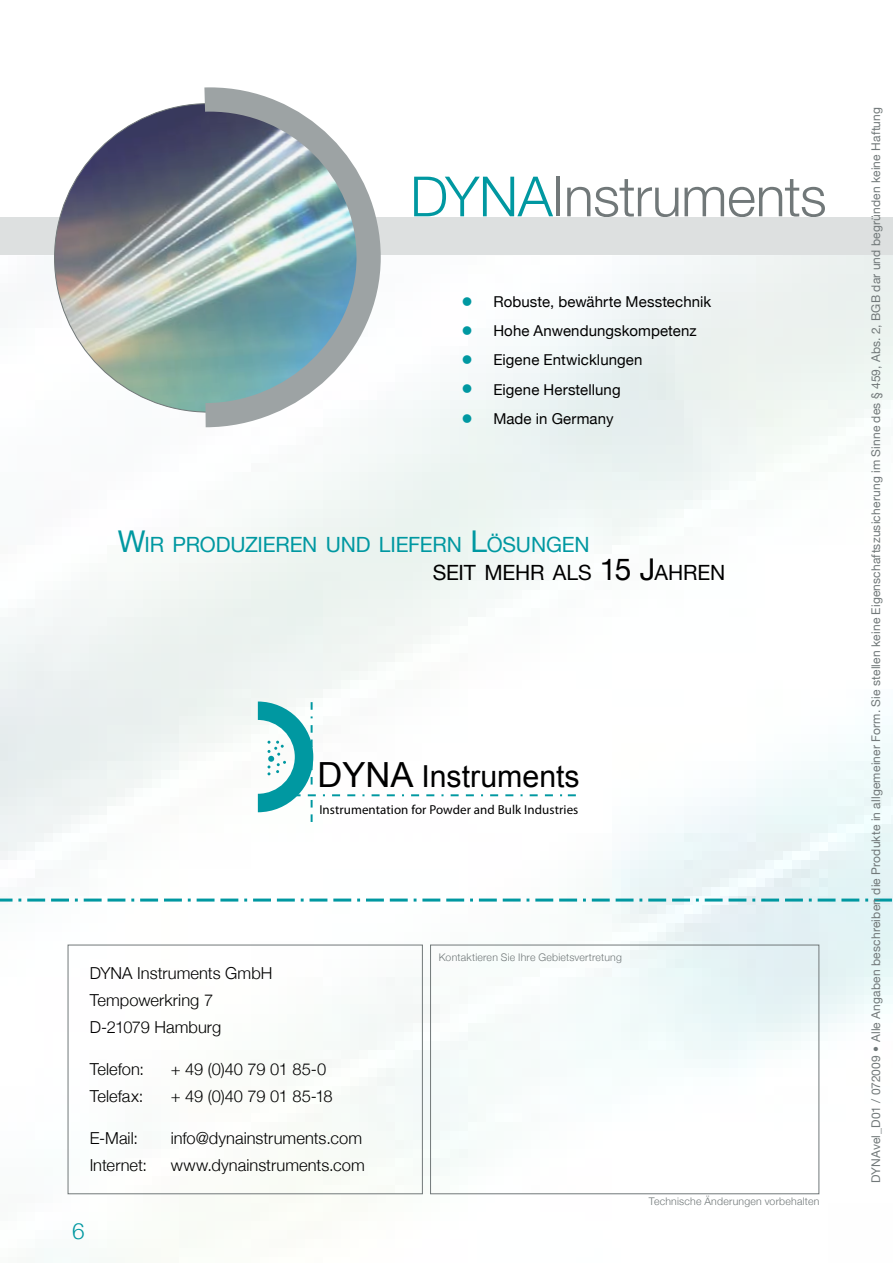
<style>
.page{position:relative;width:893px;height:1263px;background:#fff}
.page>*{position:absolute;margin:0;border:0;box-sizing:border-box;transform-origin:0 0}
.t1{font:300 55.5px "Helvetica Neue";letter-spacing:-.01em;color:#717879}
.t2{font:30.3px "Arial";color:#000}
.t3{font:300 22.5px "Helvetica Neue";color:#0098a1}
.t4{font:21px "Helvetica Neue";letter-spacing:-.01em;color:#0098a1}
.t5{font:21px "Helvetica Neue";letter-spacing:-.005em;color:#000}
.t6{font:300 16.5px/27px "Helvetica Neue";color:#000}
.t7{font:15px "Helvetica Neue";letter-spacing:.005em;color:#000}
.t8{font:13.05px "Myriad Pro";letter-spacing:.005em;color:#000}
.t9{font:12px "Helvetica Neue";letter-spacing:.015em;color:#717879}
.t10{font:300 10.5px "Helvetica Neue";letter-spacing:.02em;color:#717879}
.s1{color:#0098a1}
.s2{font-weight:300;font-size:24px;color:#0098a1}
.s3{font-size:30px}
.s4{font-size:34.65px}
</style>
<div class="page">
<img style="left:0;top:255px;width:893px;height:940px">
<svg style="left:347px;top:794px;width:8px;height:2px"></svg>
<svg style="left:387px;top:794px;width:8px;height:2px"></svg>
<svg style="left:426px;top:794px;width:8px;height:2px"></svg>
<svg style="left:466px;top:794px;width:8px;height:2px"></svg>
<svg style="left:505px;top:794px;width:8px;height:2px"></svg>
<svg style="left:545px;top:794px;width:8px;height:2px"></svg>
<svg style="left:332px;top:794px;width:8px;height:2px"></svg>
<svg style="left:372px;top:794px;width:8px;height:2px"></svg>
<svg style="left:411px;top:794px;width:8px;height:2px"></svg>
<svg style="left:451px;top:794px;width:8px;height:2px"></svg>
<svg style="left:490px;top:794px;width:8px;height:2px"></svg>
<svg style="left:530px;top:794px;width:8px;height:2px"></svg>
<svg style="left:258px;top:701px;width:58px;height:121px"></svg>
<svg style="left:568px;top:794px;width:8px;height:2px"></svg>
<svg style="left:0;top:898px;width:893px;height:3px"></svg>
<div style="left:0;top:217px;width:893px;height:38px;background:#dde0e0"></div>
<div style="left:68px;top:945px;width:355px;height:249px;border:1px solid #717879"></div>
<div style="left:430px;top:945px;width:389px;height:249px;border:1px solid #717879"></div>
<img style="left:55px;top:105px;width:125px;height:307px">
<svg style="left:180px;top:87px;width:213px;height:352px"></svg>
<h1 class="t1" style="left:410px;top:163px;width:418px"><span class="s1">DYNA</span>Instruments</h1>
<p class="t7" style="left:461px;top:293px;width:252px"><span class="s2">•</span> Robuste, bewährte Messtechnik</p>
<p class="t7" style="left:461px;top:322px;width:237px"><span class="s2">•</span> Hohe Anwendungskompetenz</p>
<p class="t7" style="left:461px;top:351px;width:183px"><span class="s2">•</span> Eigene Entwicklungen</p>
<p class="t7" style="left:461px;top:380px;width:161px"><span class="s2">•</span> Eigene Herstellung</p>
<p class="t7" style="left:461px;top:409px;width:154px"><span class="s2">•</span> Made in Germany</p>
<p class="t4" style="left:118px;top:531px;width:473px"><span class="s3">W</span>IR PRODUZIEREN UND LIEFERN <span class="s3">L</span>ÖSUNGEN</p>
<p class="t5" style="left:433px;top:560px;width:294px">SEIT MEHR ALS <span class="s3">15 J</span>AHREN</p>
<h2 class="t2" style="left:317px;top:757px;width:264px"><span class="s4">DYNA</span> Instruments</h2>
<p class="t8" style="left:319px;top:802px;width:261px">Instrumentation for Powder and Bulk Industries</p>
<p class="t6" style="left:90px;top:960px;width:184px">DYNA Instruments GmbH<br>Tempowerkring 7<br>D-21079 Hamburg</p>
<p class="t6" style="left:90px;top:1056px;width:56px">Telefon:</p>
<p class="t6" style="left:171px;top:1056px;width:157px">+ 49 (0)40 79 01 85-0</p>
<p class="t6" style="left:90px;top:1083px;width:55px">Telefax:</p>
<p class="t6" style="left:171px;top:1083px;width:163px">+ 49 (0)40 79 01 85-18</p>
<p class="t6" style="left:90px;top:1125px;width:50px">E-Mail:</p>
<p class="t6" style="left:171px;top:1125px;width:193px">info@dynainstruments.com</p>
<p class="t6" style="left:90px;top:1152px;width:59px">Internet:</p>
<p class="t6" style="left:171px;top:1152px;width:196px">www.dynainstruments.com</p>
<h3 class="t3" style="left:72px;top:1217px;width:14px">6</h3>
<p class="t10" style="left:439px;top:951px;width:185px">Kontaktieren Sie Ihre Gebietsvertretung</p>
<p class="t10" style="left:649px;top:1195px;width:172px">Technische Änderungen vorbehalten</p>
<p class="t9" style="left:869px;top:1183px;width:1077px;rotate:-90deg">DYNAvel_D01 / 072009 • Alle Angaben beschreiben die Produkte in allgemeiner Form. Sie stellen keine Eigenschaftszusicherung im Sinne des § 459, Abs. 2, BGB dar und begründen keine Haftung</p>
</div>
